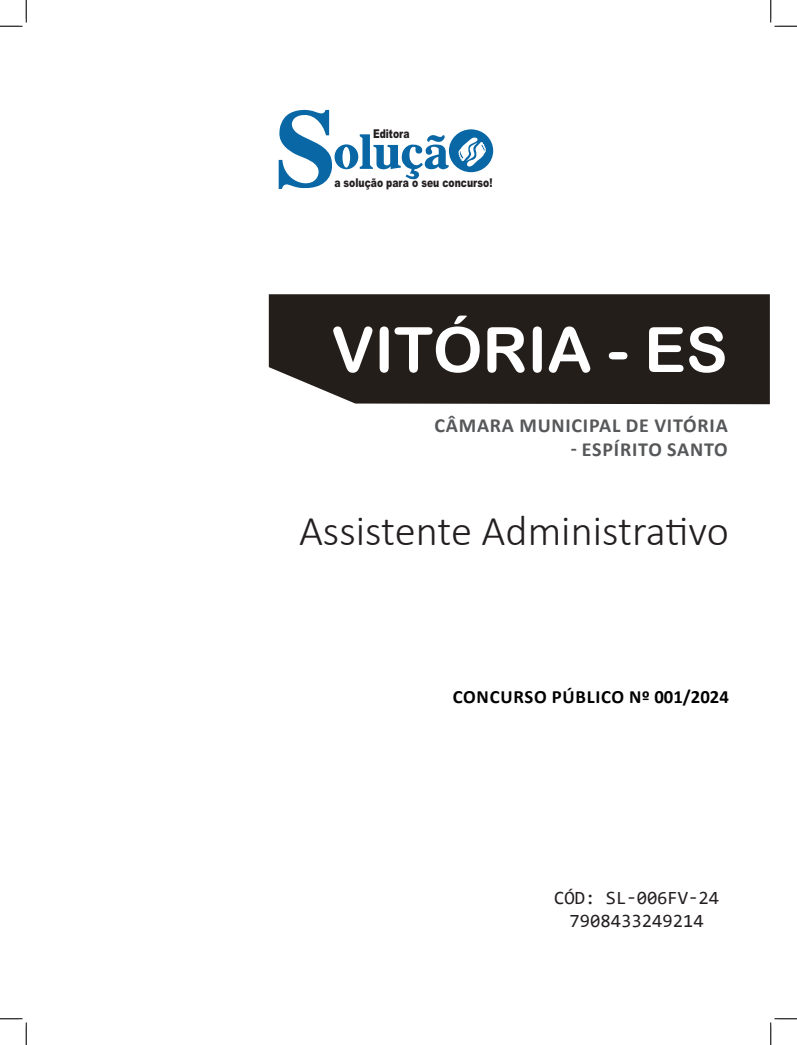
<style>
.page{position:relative;width:797px;height:1045px;background:#fff}
.page>*{position:absolute;margin:0;border:0;box-sizing:border-box;transform-origin:0 0}
.TÍTULO{font:62.5px "Arial Rounded MT Bold";color:#fff}
.CARGO{font:300 42.5px "Calibri";color:#231f20}
.SUBTÍTULO{font:700 20px "Calibri";letter-spacing:.04em;color:#57585a}
.SKU_CÓD{font:18.75px "Consolas";color:#231f20}
.EDITAL{font:700 18.75px "Calibri";letter-spacing:.04em;color:#000}
.t1{font:900 12.12px "Arial";color:#231f20;scale:.76 1}
</style>
<div class="page">
<div style="left:269px;top:294px;width:500px;height:110px;background:#241e1b"></div>
<svg style="left:279px;top:110px;width:214px;height:79px"></svg>
<svg style="left:0;top:0;width:27px;height:27px"></svg>
<svg style="left:0;top:1018px;width:27px;height:27px"></svg>
<svg style="left:770px;top:0;width:27px;height:27px"></svg>
<svg style="left:770px;top:1018px;width:27px;height:27px"></svg>
<p class="t1" style="left:373px;top:125px;width:50px">Editora</p>
<p class="t1" style="left:334px;top:174px;width:210px">a solução para o seu concurso!</p>
<p class="TÍTULO" style="left:331px;top:313px;width:397px">VITÓRIA - ES</p>
<p class="SUBTÍTULO" style="left:434px;top:411px;width:295px">CÂMARA MUNICIPAL DE VITÓRIA</p>
<p class="SUBTÍTULO" style="left:571px;top:435px;width:158px">- ESPÍRITO SANTO</p>
<p class="CARGO" style="left:299px;top:504px;width:431px">Assistente Administrativo</p>
<p class="EDITAL" style="left:452px;top:683px;width:278px">CONCURSO PÚBLICO Nº 001/2024</p>
<p class="SKU_CÓD" style="left:554px;top:885px;width:166px">CÓD: SL-006FV-24</p>
<p class="SKU_CÓD" style="left:569px;top:907px;width:136px">7908433249214</p>
</div>
